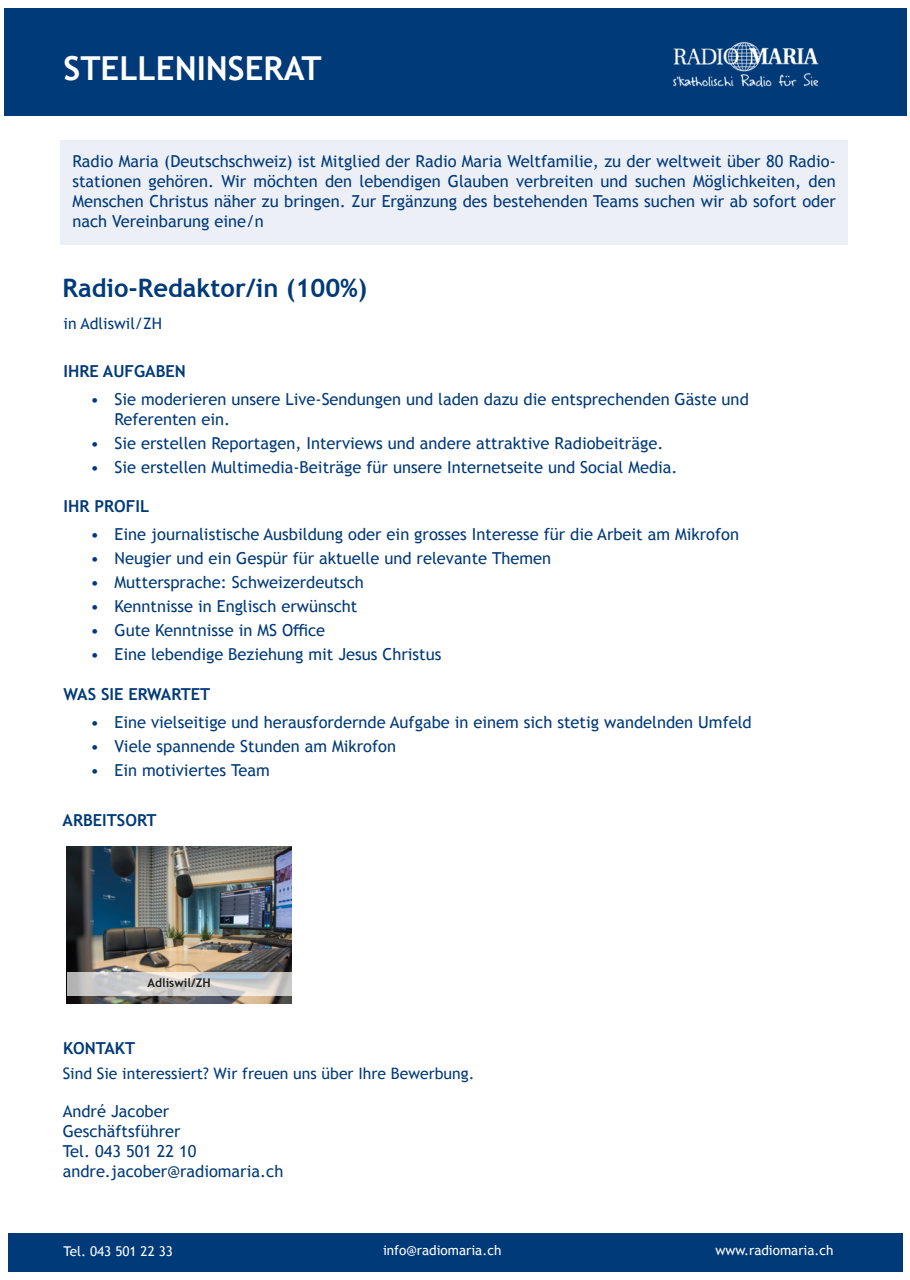
<style>
.page{position:relative;width:910px;height:1280px;background:#fff}
.page>*{position:absolute;margin:0;border:0;box-sizing:border-box;transform-origin:0 0}
.t1{font:700 33px "Trebuchet MS";color:#fff}
.t2{font:700 25.5px "Trebuchet MS";color:#003a79}
.t3{font:16.5px/19.8px "Trebuchet MS";color:#003a79;text-align:justify}
.t4{font:700 16.5px "Trebuchet MS";color:#003a79}
.t5{font:15.75px "Trebuchet MS";color:#003a79}
.t6{font:13.5px "Trebuchet MS";color:#fff}
.t7{font:700 12px "Trebuchet MS";color:#1d1d1b}
</style>
<div class="page">
<div style="left:4px;top:9px;width:903px;height:107px;background:#003a79"></div>
<div style="left:9px;top:1233px;width:893px;height:38px;background:#003a79"></div>
<img style="left:673px;top:41px;width:146px;height:46px">
<div style="left:60px;top:140px;width:787px;height:105px;background:#edeff7"></div>
<img style="left:67px;top:846px;width:224px;height:157px">
<svg style="left:67px;top:972px;width:224px;height:23px;background:#cdcdcc"></svg>
<p class="t1" style="left:64px;top:47px;width:260px">STELLENINSERAT</p>
<p class="t3" style="left:72px;top:151px;width:765px">Radio Maria (Deutschschweiz) ist Mitglied der Radio Maria Weltfamilie, zu der weltweit über 80 Radio&shy;stationen gehören. Wir möchten den lebendigen Glauben verbreiten und suchen Möglichkeiten, den Menschen Christus näher zu bringen. Zur Ergänzung des bestehenden Teams suchen wir ab sofort oder nach Vereinbarung eine/n</p>
<p class="t2" style="left:63px;top:272px;width:306px">Radio-Redaktor/in (100%)</p>
<p class="t5" style="left:64px;top:313px;width:100px">in Adliswil/ZH</p>
<p class="t4" style="left:64px;top:361px;width:124px">IHRE AUFGABEN</p>
<p class="t3" style="left:115px;top:390px;width:636px;text-indent:-24px">• Sie moderieren unsere Live-Sendungen und laden dazu die entsprechenden Gäste und<br>Referenten ein.</p>
<p class="t3" style="left:91px;top:433px;width:574px">• Sie erstellen Reportagen, Interviews und andere attraktive Radiobeiträge.</p>
<p class="t3" style="left:91px;top:457px;width:589px">• Sie erstellen Multimedia-Beiträge für unsere Internetseite und Social Media.</p>
<p class="t4" style="left:64px;top:496px;width:87px">IHR PROFIL</p>
<p class="t3" style="left:91px;top:524px;width:650px">• Eine journalistische Ausbildung oder ein grosses Interesse für die Arbeit am Mikrofon</p>
<p class="t3" style="left:91px;top:548px;width:462px">• Neugier und ein Gespür für aktuelle und relevante Themen</p>
<p class="t3" style="left:91px;top:572px;width:275px">• Muttersprache: Schweizerdeutsch</p>
<p class="t3" style="left:91px;top:596px;width:268px">• Kenntnisse in Englisch erwünscht</p>
<p class="t3" style="left:91px;top:620px;width:236px">• Gute Kenntnisse in MS Office</p>
<p class="t3" style="left:91px;top:644px;width:352px">• Eine lebendige Beziehung mit Jesus Christus</p>
<p class="t4" style="left:64px;top:684px;width:148px">WAS SIE ERWARTET</p>
<p class="t3" style="left:91px;top:712px;width:663px">• Eine vielseitige und herausfordernde Aufgabe in einem sich stetig wandelnden Umfeld</p>
<p class="t3" style="left:91px;top:736px;width:307px">• Viele spannende Stunden am Mikrofon</p>
<p class="t3" style="left:91px;top:760px;width:181px">• Ein motiviertes Team</p>
<p class="t4" style="left:63px;top:810px;width:95px">ARBEITSORT</p>
<p class="t7" style="left:148px;top:975px;width:64px">Adliswil/ZH</p>
<p class="t4" style="left:63px;top:1038px;width:74px">KONTAKT</p>
<p class="t5" style="left:63px;top:1063px;width:413px">Sind Sie interessiert? Wir freuen uns über Ihre Bewerbung.</p>
<p class="t3" style="left:63px;top:1101px;width:108px">André Jacober</p>
<p class="t3" style="left:63px;top:1121px;width:119px">Geschäftsführer</p>
<p class="t3" style="left:63px;top:1141px;width:135px">Tel. 043 501 22 10</p>
<p class="t3" style="left:63px;top:1161px;width:222px">andre.jacober@radiomaria.ch</p>
<p class="t6" style="left:64px;top:1242px;width:111px">Tel. 043 501 22 33</p>
<p class="t6" style="left:383px;top:1241px;width:120px">info@radiomaria.ch</p>
<p class="t6" style="left:715px;top:1241px;width:120px">www.radiomaria.ch</p>
</div>
